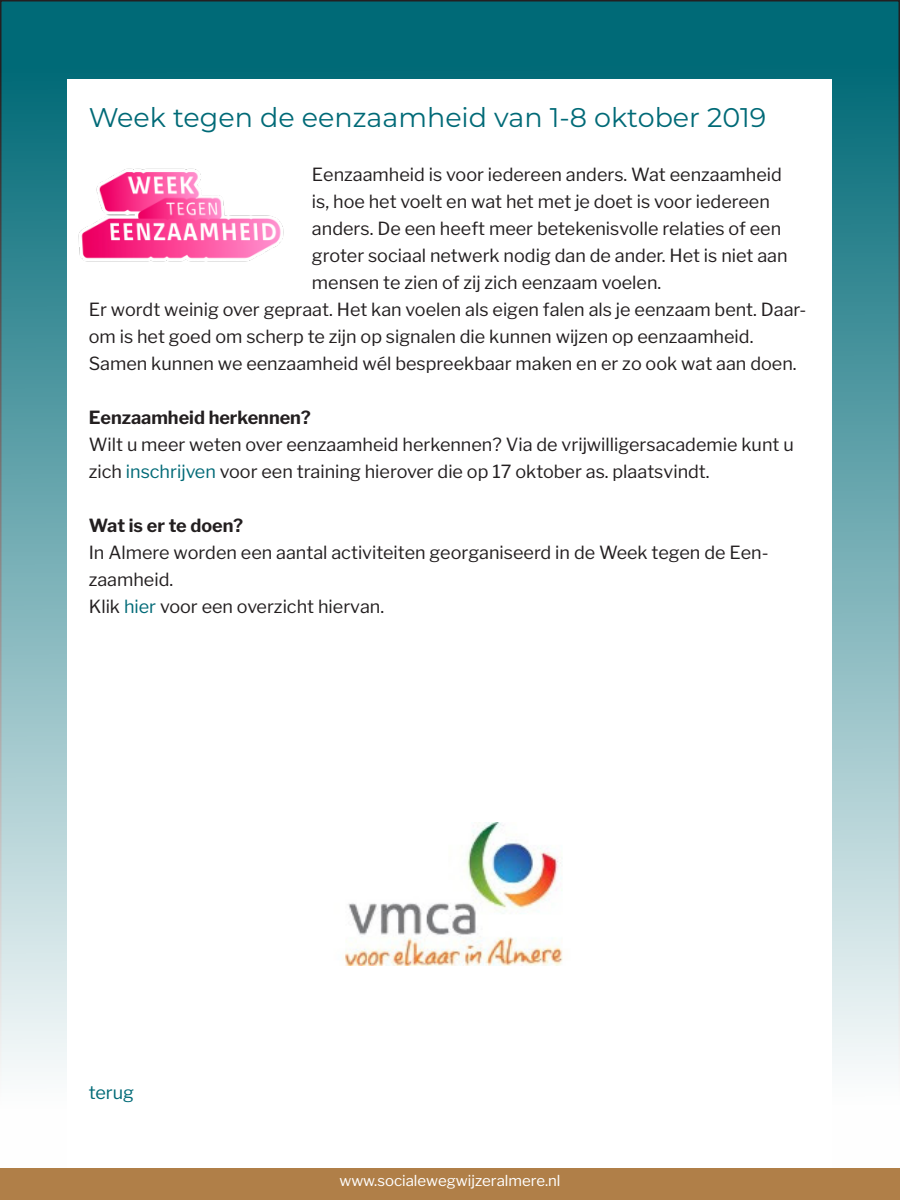
<style>
.page{position:relative;width:900px;height:1200px;background:#fff}
.page>*{position:absolute;margin:0;border:0;box-sizing:border-box;transform-origin:0 0}
.kopjes{font:27px "Montserrat";color:#006a77}
.t1{font:18px/27px "Libre Franklin";color:#231f20}
.t2{font:700 18px "Libre Franklin";color:#231f20}
.kopjes-2{font:18px "Libre Franklin";color:#006a77}
.t3{font:15px "Libre Franklin";color:#fff}
.s1{color:#006a77}
</style>
<div class="page">
<div style="left:1px;top:1px;width:898px;height:1198px;background:linear-gradient(to bottom,#006472,#fff)"></div>
<div style="left:0;top:1168px;width:900px;height:32px;background:#b07f48"></div>
<div style="left:68px;top:80px;width:764px;height:1088px;background:#fff"></div>
<img style="left:50px;top:153px;width:234px;height:130px">
<img style="left:344px;top:823px;width:219px;height:142px">
<p class="kopjes" style="left:89px;top:99px;width:679px">Week tegen de eenzaamheid van 1-8 oktober 2019</p>
<p class="t1" style="left:312px;top:161px;width:471px">Eenzaamheid is voor iedereen anders. Wat eenzaamheid</p>
<p class="t1" style="left:312px;top:188px;width:459px">is, hoe het voelt en wat het met je doet is voor iedereen</p>
<p class="t1" style="left:312px;top:215px;width:471px">anders. De een heeft meer betekenisvolle relaties of een</p>
<p class="t1" style="left:312px;top:242px;width:477px">groter sociaal netwerk nodig dan de ander. Het is niet aan</p>
<p class="t1" style="left:312px;top:269px;width:351px">mensen te zien of zij zich eenzaam voelen.</p>
<p class="t1" style="left:89px;top:296px;width:719px">Er wordt weinig over gepraat. Het kan voelen als eigen falen als je eenzaam bent. Daar-</p>
<p class="t1" style="left:89px;top:323px;width:666px">om is het goed om scherp te zijn op signalen die kunnen wijzen op eenzaamheid.</p>
<p class="t1" style="left:89px;top:350px;width:709px">Samen kunnen we eenzaamheid wél bespreekbaar maken en er zo ook wat aan doen.</p>
<p class="t2" style="left:89px;top:407px;width:223px">Eenzaamheid herkennen?</p>
<p class="t1" style="left:89px;top:431px;width:707px">Wilt u meer weten over eenzaamheid herkennen? Via de vrijwilligersacademie kunt u zich <span class="s1">inschrijven</span> voor een training hierover die op 17 oktober as. plaatsvindt.</p>
<p class="t2" style="left:89px;top:515px;width:156px">Wat is er te doen?</p>
<p class="t1" style="left:89px;top:539px;width:681px">In Almere worden een aantal activiteiten georganiseerd in de Week tegen de Een&shy;zaamheid.</p>
<p class="t1" style="left:89px;top:593px;width:297px">Klik <span class="s1">hier</span> voor een overzicht hiervan.</p>
<p class="kopjes-2" style="left:89px;top:1082px;width:47px">terug</p>
<p class="t3" style="left:339px;top:1171px;width:223px">www.socialewegwijzeralmere.nl</p>
</div>
